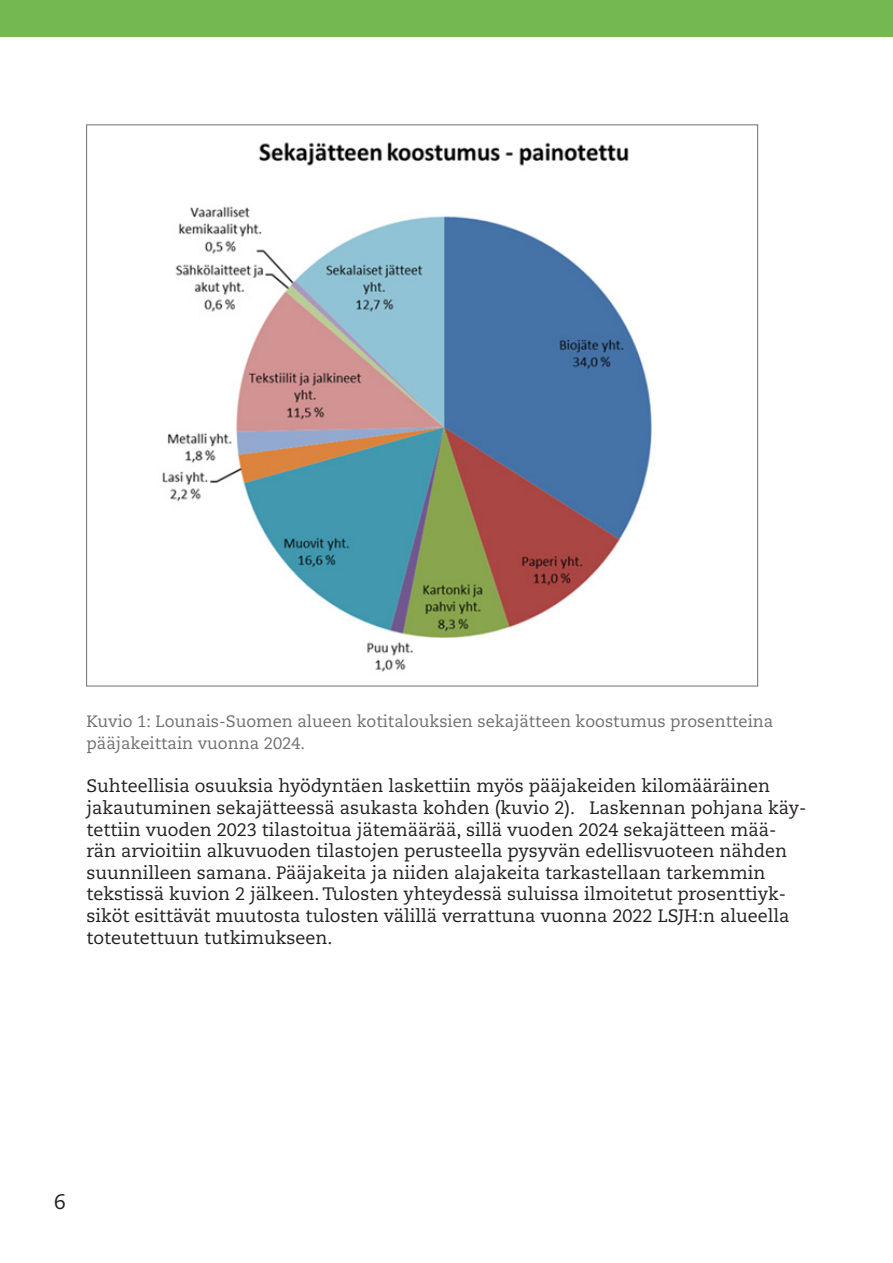
<style>
.page{position:relative;width:893px;height:1263px;background:#fff}
.page>*{position:absolute;margin:0;border:0;box-sizing:border-box;transform-origin:0 0}
.t1{font:21px "Caecilia LT Std";color:#231f20}
.t2{font:18px/21.6px "Caecilia LT Std";color:#231f20}
.t3{font:16.5px/21.6px "Caecilia LT Std";color:#6f6f6f}
</style>
<div class="page">
<div style="left:0;top:0;width:893px;height:37px;background:#73b950"></div>
<img style="left:162px;top:142px;width:490px;height:530px">
<p class="t3" style="left:87px;top:711px;width:688px">Kuvio 1: Lounais-Suomen alueen kotitalouksien sekajätteen koostumus prosentteina pääjakeittain vuonna 2024.</p>
<p class="t2" style="left:87px;top:775px;width:721px">Suhteellisia osuuksia hyödyntäen laskettiin myös pääjakeiden kilomääräinen jakautuminen sekajätteessä asukasta kohden (kuvio 2). Laskennan pohjana käy&shy;tettiin vuoden 2023 tilastoitua jätemäärää, sillä vuoden 2024 sekajätteen mää&shy;rän arvioitiin alkuvuoden tilastojen perusteella pysyvän edellisvuoteen nähden suunnilleen samana. Pääjakeita ja niiden alajakeita tarkastellaan tarkemmin tekstissä kuvion 2 jälkeen. Tulosten yhteydessä suluissa ilmoitetut prosenttiyk&shy;siköt esittävät muutosta tulosten välillä verrattuna vuonna 2022 LSJH:n alueella toteutettuun tutkimukseen.</p>
<p class="t1" style="left:54px;top:1189px;width:13px">6</p>
</div>
